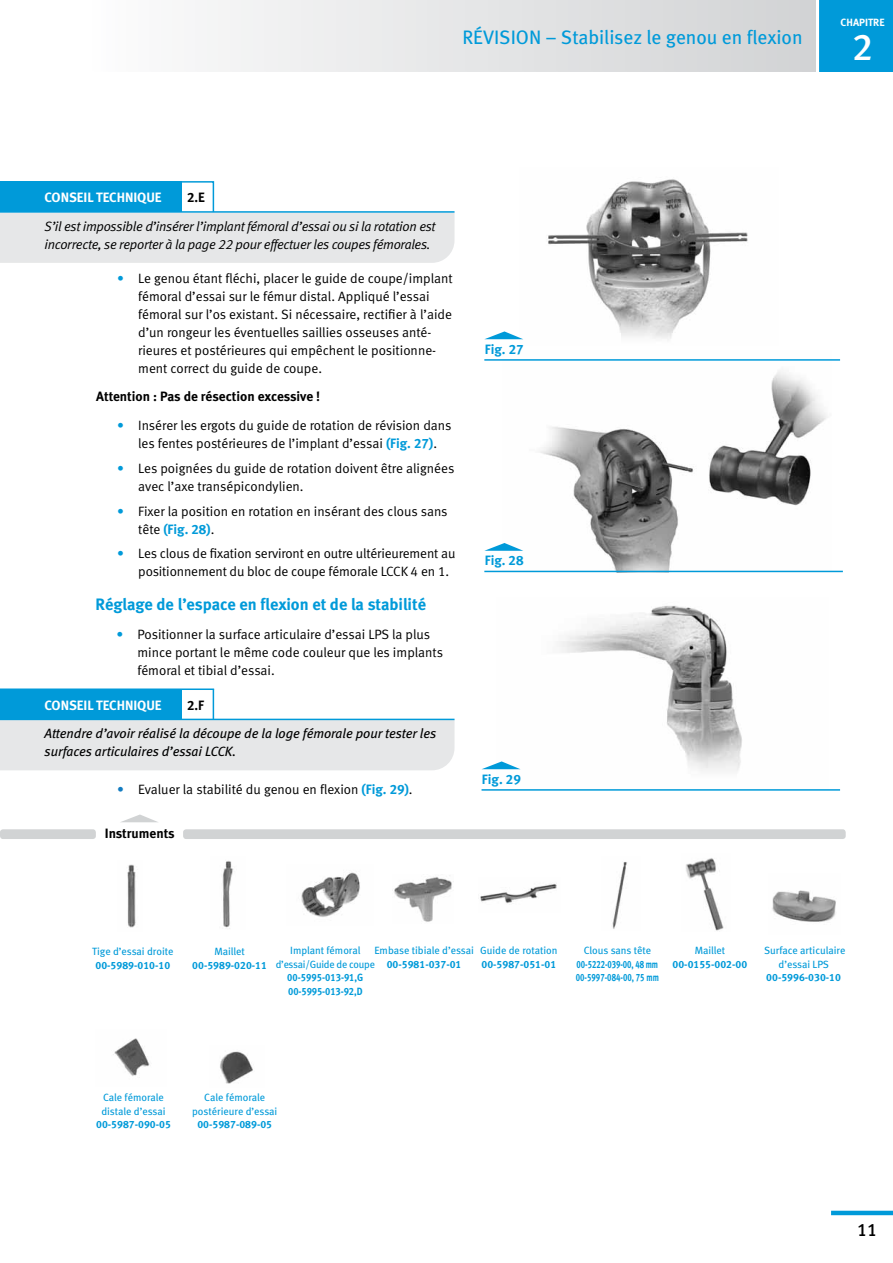
<style>
.page{position:relative;width:893px;height:1263px;background:#fff}
.page>*{position:absolute;margin:0;border:0;box-sizing:border-box;transform-origin:0 0}
.t1{font:37.5px "Meta Medium Expert";color:#fff}
.t2{font:19.5px "Meta Book LF";color:#009ad9}
.t3{font:18px "Meta Medium LF";color:#000}
.t4{font:16.5px "Meta Bold LF";color:#009ad9}
.t5{font:13.5px/18px "Meta Normal LF";color:#000}
.t6{font:italic 13.5px/18px "Meta Normal LF";letter-spacing:-.02em;color:#000}
.t7{font:italic 13.5px/18px "Meta Book LF";color:#000}
.t8{font:13.5px "Meta Bold LF";color:#000}
.t9{font:13.5px "Meta Bold LF";color:#fff}
.t10{font:13.5px "Meta Bold LF";color:#009ad9}
.t11{font:10.5px/13.5px "Meta";letter-spacing:-.005em;color:#009ad9;text-align:center}
.t12{font:10.5px "Meta Bold LF";color:#009ad9}
.t13{font:10.5px/13.5px "Meta Bold LF";color:#009ad9;scale:.75 1}
.t14{font:10.5px/13.5px "Meta Bold LF";color:#009ad9;scale:.9 1}
.t15{font:10.5px "Meta Bold LF";color:#fff}
.s1{color:#009ad9}
.s2{font-family:"Meta Bold LF";color:#009ad9}
.s3{font-family:"Meta Normal LF";color:#000}
.s4{color:#137cc1}
</style>
<div class="page">
<hr style="left:831px;top:1211px;width:62px;height:4px;background:#009ad9">
<div style="left:85px;top:0;width:731px;height:72px;background:linear-gradient(to right,#fcfcfd,#d1d3d4)"></div>
<div style="left:83px;top:0;width:731px;height:70px;background:linear-gradient(to right,#fcfdfd,#d1d3d4)"></div>
<div style="left:819px;top:0;width:74px;height:72px;background:#009ad9"></div>
<svg style="left:0;top:181px;width:454px;height:82px"></svg>
<img style="left:502px;top:371px;width:329px;height:200px">
<img style="left:519px;top:179px;width:229px;height:161px">
<hr style="left:484px;top:359px;width:356px;height:2px;background:#009ad9">
<svg style="left:485px;top:331px;width:38px;height:8px"></svg>
<hr style="left:484px;top:571px;width:359px;height:1px;background:#009ad9">
<svg style="left:484px;top:543px;width:39px;height:8px"></svg>
<div style="left:0;top:689px;width:181px;height:30px;background:#009ad9"></div>
<div style="left:0;top:720px;width:454px;height:50px;background:#e6e7e8"></div>
<hr style="left:0;top:688px;width:214px;height:2px;background:#009ad9">
<hr style="left:0;top:719px;width:454px;height:1px;background:#009ad9">
<hr style="left:213px;top:689px;width:1px;height:30px;background:#009ad9">
<img style="left:497px;top:605px;width:245px;height:166px">
<hr style="left:482px;top:789px;width:358px;height:2px;background:#009ad9">
<svg style="left:482px;top:761px;width:38px;height:8px"></svg>
<img style="left:686px;top:858px;width:38px;height:73px">
<img style="left:394px;top:875px;width:58px;height:47px">
<img style="left:480px;top:883px;width:77px;height:21px">
<img style="left:772px;top:890px;width:64px;height:32px">
<div style="left:183px;top:829px;width:663px;height:10px;background:#d1d3d4;border-radius:3px"></div>
<div style="left:0;top:829px;width:96px;height:10px;background:#d1d3d4;border-radius:3px"></div>
<svg style="left:121px;top:814px;width:37px;height:8px"></svg>
<img style="left:301px;top:872px;width:59px;height:45px">
<img style="left:612px;top:862px;width:15px;height:67px">
<img style="left:113px;top:1038px;width:37px;height:38px">
<img style="left:127px;top:864px;width:9px;height:64px">
<img style="left:220px;top:1051px;width:33px;height:33px">
<img style="left:222px;top:861px;width:12px;height:68px">
<p class="t15" style="left:841px;top:16px;width:45px">CHAPITRE</p>
<h1 class="t1" style="left:855px;top:25px;width:16px">1</h1>
<h2 class="t2" style="left:462px;top:26px;width:342px">RÉVISION – Stabilisez le genou en flexion</h2>
<h1 class="t1" style="left:852px;top:25px;width:22px">2</h1>
<h2 class="t2" style="left:485px;top:25px;width:320px">Etablissement de la plate-forme tibiale</h2>
<p class="t9" style="left:45px;top:189px;width:119px">CONSEIL TECHNIQUE</p>
<p class="t8" style="left:187px;top:189px;width:19px">2.E</p>
<p class="t6" style="left:45px;top:217px;width:392px">S’il est impossible d’insérer l’implant fémoral d’essai ou si la rotation est incorrecte, se reporter à la page 22 pour effectuer les coupes fémorales.</p>
<p class="t5" style="left:138px;top:269px;width:316px;text-indent:-21px"><span class="s1">•</span> Le genou étant fléchi, placer le guide de coupe/implant fémoral d’essai sur le fémur distal. Appliqué l’essai fémoral sur l’os existant. Si nécessaire, rectifier à l’aide d’un rongeur les éventuelles saillies osseuses anté&shy;rieures et postérieures qui empêchent le positionne&shy;ment correct du guide de coupe.</p>
<p class="t8" style="left:96px;top:389px;width:226px">Attention : Pas de résection excessive !</p>
<p class="t5" style="left:117px;top:416px;width:336px;text-align:center"><span class="s1">•</span> Insérer les ergots du guide de rotation de révision dans les fentes postérieures de l’implant d’essai <span class="s2">(Fig. 27)</span>.</p>
<p class="t5" style="left:138px;top:459px;width:318px;text-indent:-21px"><span class="s1">•</span> Les poignées du guide de rotation doivent être alignées avec l’axe transépicondylien.</p>
<p class="t5" style="left:117px;top:502px;width:332px"><span class="s1">•</span> Fixer la position en rotation en insérant des clous sans</p>
<p class="t10" style="left:138px;top:521px;width:78px"><span class="s3">tête</span> (Fig. 28)<span class="s3">.</span></p>
<p class="t5" style="left:138px;top:544px;width:319px;text-indent:-21px"><span class="s1">•</span> Les clous de fixation serviront en outre ultérieurement au positionnement du bloc de coupe fémorale LCCK 4 en 1.</p>
<p class="t4" style="left:95px;top:594px;width:332px">Réglage de l’espace en flexion et de la stabilité</p>
<p class="t5" style="left:137px;top:625px;width:307px;text-indent:-21px"><span class="s1">•</span> Positionner la surface articulaire d’essai LPS la plus mince portant le même code couleur que les implants fémoral et tibial d’essai.</p>
<p class="t9" style="left:45px;top:697px;width:119px">CONSEIL TECHNIQUE</p>
<p class="t8" style="left:187px;top:697px;width:19px">2.F</p>
<p class="t7" style="left:45px;top:724px;width:393px">Attendre d’avoir réalisé la découpe de la loge fémorale pour tester les surfaces articulaires d’essai LCCK.</p>
<p class="t5" style="left:117px;top:780px;width:297px"><span class="s4">•</span> Evaluer la stabilité du genou en flexion <span class="s2">(Fig. 29)</span>.</p>
<p class="t8" style="left:105px;top:825px;width:71px">Instruments</p>
<p class="t10" style="left:485px;top:341px;width:40px">Fig. 27</p>
<p class="t10" style="left:485px;top:552px;width:40px">Fig. 28</p>
<p class="t10" style="left:482px;top:771px;width:40px">Fig. 29</p>
<p class="t11" style="left:92px;top:944px;width:83px">Tige d’essai droite</p>
<p class="t12" style="left:95px;top:959px;width:76px">00-5989-010-10</p>
<p class="t11" style="left:214px;top:945px;width:32px">Maillet</p>
<p class="t12" style="left:192px;top:959px;width:76px">00-5989-020-11</p>
<p class="t11" style="left:276px;top:944px;width:101px">Implant fémoral d’essai/Guide de coupe</p>
<p class="t14" style="left:287px;top:971px;width:86px">00-5995-013-91,G<br>00-5995-013-92,D</p>
<p class="t11" style="left:480px;top:944px;width:79px">Guide de rotation</p>
<p class="t12" style="left:481px;top:958px;width:76px">00-5987-051-01</p>
<p class="t11" style="left:374px;top:944px;width:101px">Embase tibiale d’essai</p>
<p class="t12" style="left:387px;top:958px;width:76px">00-5981-037-01</p>
<p class="t11" style="left:584px;top:944px;width:69px">Clous sans tête</p>
<p class="t13" style="left:576px;top:957px;width:112px">00-5222-039-00, 48 mm<br>00-5997-084-00, 75 mm</p>
<p class="t11" style="left:695px;top:944px;width:32px">Maillet</p>
<p class="t12" style="left:672px;top:958px;width:76px">00-0155-002-00</p>
<p class="t11" style="left:764px;top:944px;width:83px">Surface articulaire d’essai LPS</p>
<p class="t12" style="left:766px;top:971px;width:76px">00-5996-030-10</p>
<p class="t11" style="left:101px;top:1090px;width:66px;text-align:left">Cale fémorale distale d’essai</p>
<p class="t12" style="left:96px;top:1118px;width:76px">00-5987-090-05</p>
<p class="t11" style="left:192px;top:1090px;width:87px">Cale fémorale postérieure d’essai</p>
<p class="t12" style="left:197px;top:1118px;width:76px">00-5987-089-05</p>
<h3 class="t3" style="left:857px;top:1219px;width:22px">11</h3>
</div>
